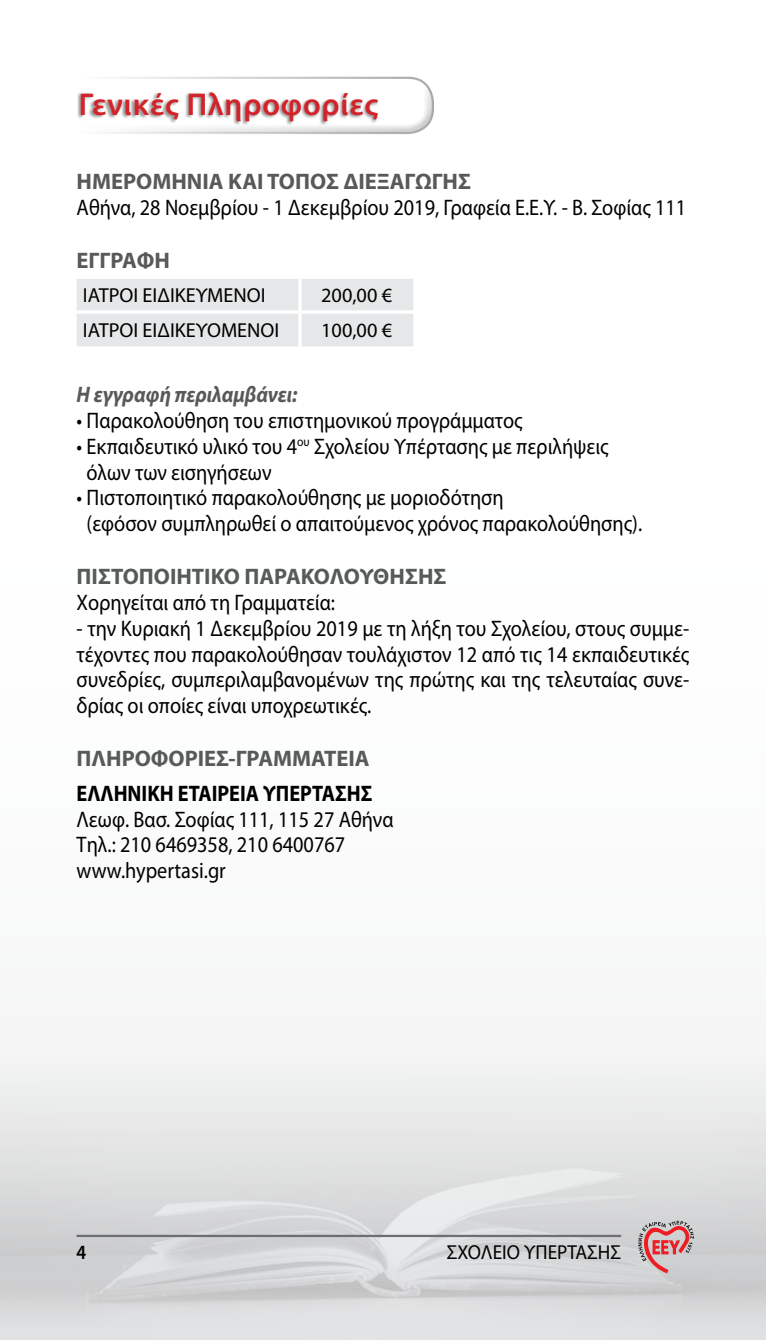
<style>
.page{position:relative;width:766px;height:1340px;background:#fff}
.page>*{position:absolute;margin:0;border:0;box-sizing:border-box;transform-origin:0 0}
.t1{font:600 31.5px "Myriad Pro";letter-spacing:.025em;color:#d2232a}
.t2{font:22.5px/25.9px "Myriad Pro";color:#000;scale:.9 1}
.t3{font:700 22.5px "Myriad Pro";color:#58595b}
.t4{font:700 22.5px "Myriad Pro";color:#000;scale:.9 1}
.t5{font:italic 700 22.5px "Myriad Pro";color:#58595b;scale:.9 1}
.t6{font:20.25px "Myriad Pro";color:#000}
.t7{font:20.25px "Myriad Pro";color:#000;scale:.95 1}
.t8{font:600 20.25px "Myriad Pro";color:#000;scale:.9 1}
</style>
<div class="page">
<svg style="left:765px;top:1056px;width:1px;height:283px"></svg>
<img style="left:0;top:1056px;width:765px;height:283px">
<svg style="left:638px;top:1220px;width:55px;height:53px"></svg>
<hr style="left:77px;top:1234px;width:544px;height:2px;background:#6d6e71">
<svg style="left:77px;top:76px;width:357px;height:58px"></svg>
<div style="left:77px;top:279px;width:336px;height:67px;background:#e6e7e8"></div>
<hr style="left:298px;top:279px;width:3px;height:31px;background:#fff">
<hr style="left:77px;top:310px;width:223px;height:4px;background:#fff">
<hr style="left:300px;top:310px;width:113px;height:4px;background:#fff">
<hr style="left:298px;top:314px;width:3px;height:32px;background:#fff">
<h1 class="t1" style="left:79px;top:84px;width:301px">Γενικές Πληροφορίες</h1>
<p class="t3" style="left:77px;top:167px;width:396px">ΗΜΕΡΟΜΗΝΙΑ ΚΑΙ ΤΟΠΟΣ ΔΙΕΞΑΓΩΓΗΣ</p>
<p class="t2" style="left:77px;top:194px;width:678px">Αθήνα, 28 Νοεμβρίου - 1 Δεκεμβρίου 2019, Γραφεία Ε.Ε.Υ. - Β. Σοφίας 111</p>
<p class="t3" style="left:77px;top:245px;width:95px">ΕΓΓΡΑΦΗ</p>
<p class="t6" style="left:83px;top:283px;width:184px">ΙΑΤΡΟΙ ΕΙΔΙΚΕΥΜΕΝΟΙ</p>
<p class="t6" style="left:321px;top:283px;width:72px">200,00 €</p>
<p class="t6" style="left:83px;top:317px;width:198px">ΙΑΤΡΟΙ ΕΙΔΙΚΕΥΟΜΕΝΟΙ</p>
<p class="t6" style="left:321px;top:317px;width:72px">100,00 €</p>
<p class="t5" style="left:77px;top:380px;width:247px">Η εγγραφή περιλαμβάνει:</p>
<p class="t2" style="left:77px;top:407px;width:497px">• Παρακολούθηση του επιστημονικού προγράμματος</p>
<p class="t2" style="left:87px;top:433px;width:581px;text-indent:-10px">• Εκπαιδευτικό υλικό του 4<sup>ου</sup> Σχολείου Υπέρτασης με περιλήψεις όλων των εισηγήσεων</p>
<p class="t2" style="left:87px;top:484px;width:618px;text-indent:-10px">• Πιστοποιητικό παρακολούθησης με μοριοδότηση<br>(εφόσον συμπληρωθεί ο απαιτούμενος χρόνος παρακολούθησης).</p>
<p class="t3" style="left:77px;top:561px;width:371px">ΠΙΣΤΟΠΟΙΗΤΙΚΟ ΠΑΡΑΚΟΛΟΥΘΗΣΗΣ</p>
<p class="t2" style="left:77px;top:589px;width:288px">Χορηγείται από τη Γραμματεία:</p>
<p class="t2" style="left:77px;top:615px;width:682px;text-align:justify">- την Κυριακή 1 Δεκεμβρίου 2019 με τη λήξη του Σχολείου, στους συμμε&shy;τέχοντες που παρακολούθησαν τουλάχιστον 12 από τις 14 εκπαιδευτικές συνεδρίες, συμπεριλαμβανομένων της πρώτης και της τελευταίας συνε&shy;δρίας οι οποίες είναι υποχρεωτικές.</p>
<p class="t3" style="left:77px;top:743px;width:294px">ΠΛΗΡΟΦΟΡΙΕΣ-ΓΡΑΜΜΑΤΕΙΑ</p>
<p class="t4" style="left:77px;top:778px;width:330px">ΕΛΛΗΝΙΚΗ ΕΤΑΙΡΕΙΑ ΥΠΕΡΤΑΣΗΣ</p>
<p class="t2" style="left:77px;top:805px;width:353px">Λεωφ. Βασ. Σοφίας 111, 115 27 Αθήνα<br>Τηλ.: 210 6469358, 210 6400767 www.hypertasi.gr</p>
<p class="t8" style="left:77px;top:1239px;width:12px">4</p>
<p class="t7" style="left:447px;top:1240px;width:185px">ΣΧΟΛΕΙΟ ΥΠΕΡΤΑΣΗΣ</p>
</div>
